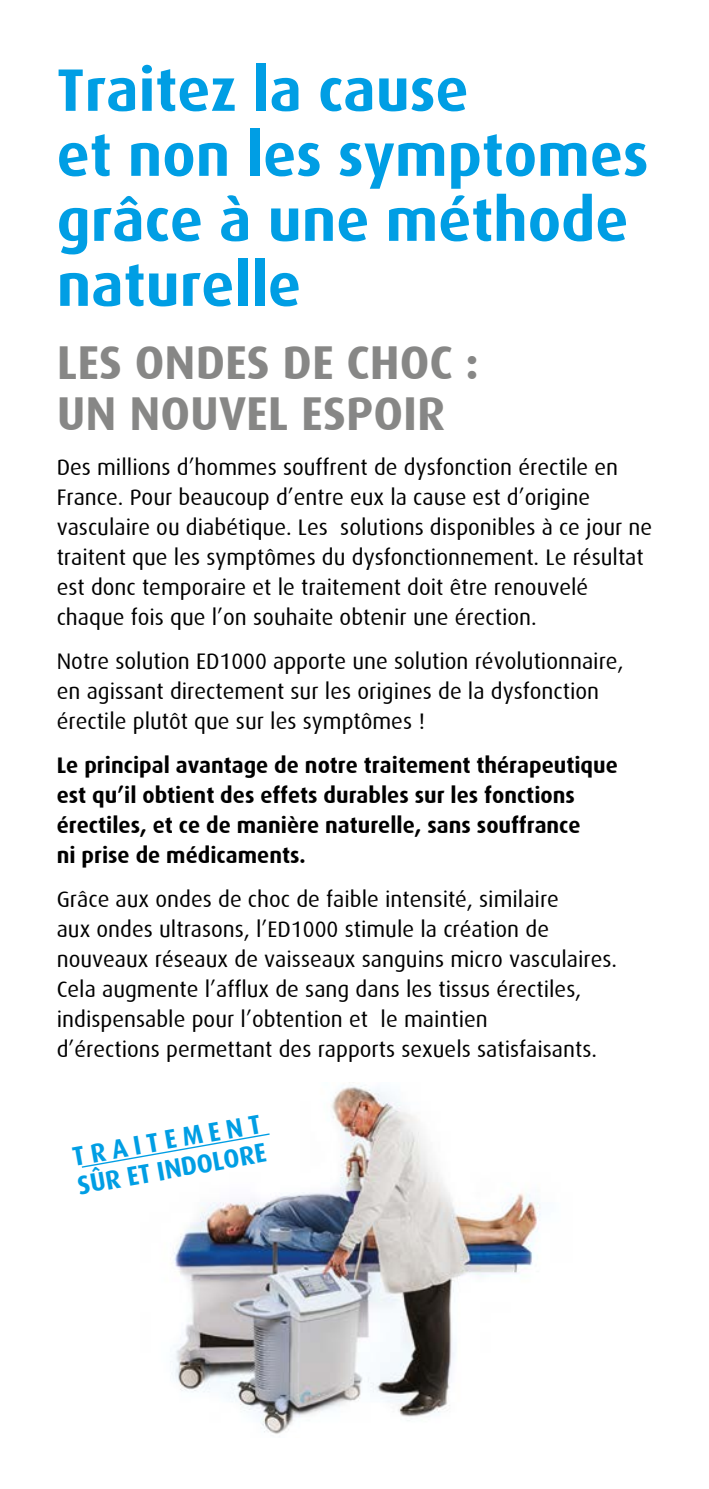
<style>
.page{position:relative;width:709px;height:1489px;background:#fff}
.page>*{position:absolute;margin:0;border:0;box-sizing:border-box;transform-origin:0 0}
.t1{font:700 60px/65px "Dax";color:#009ee4}
.t2{font:700 47.5px/50px "Dax";color:#878786}
.t3{font:700 27px/29.2px "Dax";color:#009ee4;scale:.95 1}
.t4{font:22.5px/30px "Dax";color:#000}
.t5{font:700 22.5px/30px "Dax";color:#000}
</style>
<div class="page">
<img style="left:170px;top:1082px;width:371px;height:352px">
<svg style="left:81px;top:1132px;width:190px;height:36px"></svg>
<h1 class="t1" style="left:57px;top:58px;width:593px">Traitez la cause<br>et non les symptomes grâce à une méthode naturelle</h1>
<h2 class="t2" style="left:57px;top:338px;width:424px">LES ONDES DE CHOC :<br>UN NOUVEL ESPOIR</h2>
<p class="t4" style="left:57px;top:453px;width:597px">Des millions d’hommes souffrent de dysfonction érectile en France. Pour beaucoup d’entre eux la cause est d’origine vasculaire ou diabétique. Les solutions disponibles à ce jour ne traitent que les symptômes du dysfonctionnement. Le résultat est donc temporaire et le traitement doit être renouvelé chaque fois que l’on souhaite obtenir une érection.</p>
<p class="t4" style="left:57px;top:647px;width:568px">Notre solution ED1000 apporte une solution révolutionnaire, en agissant directement sur les origines de la dysfonction érectile plutôt que sur les symptômes !</p>
<p class="t5" style="left:57px;top:750px;width:562px">Le principal avantage de notre traitement thérapeutique est qu’il obtient des effets durables sur les fonctions érectiles, et ce de manière naturelle, sans souffrance<br>ni prise de médicaments.</p>
<p class="t4" style="left:57px;top:885px;width:562px">Grâce aux ondes de choc de faible intensité, similaire<br>aux ondes ultrasons, l’ED1000 stimule la création de nouveaux réseaux de vaisseaux sanguins micro vasculaires.<br>Cela augmente l’afflux de sang dans les tissus érectiles, indispensable pour l’obtention et le maintien<br>d’érections permettant des rapports sexuels satisfaisants.</p>
<p class="t3" style="left:70px;top:1142px;width:203px;rotate:-10deg">TRAITEMENT<br>SÛR ET INDOLORE</p>
</div>
